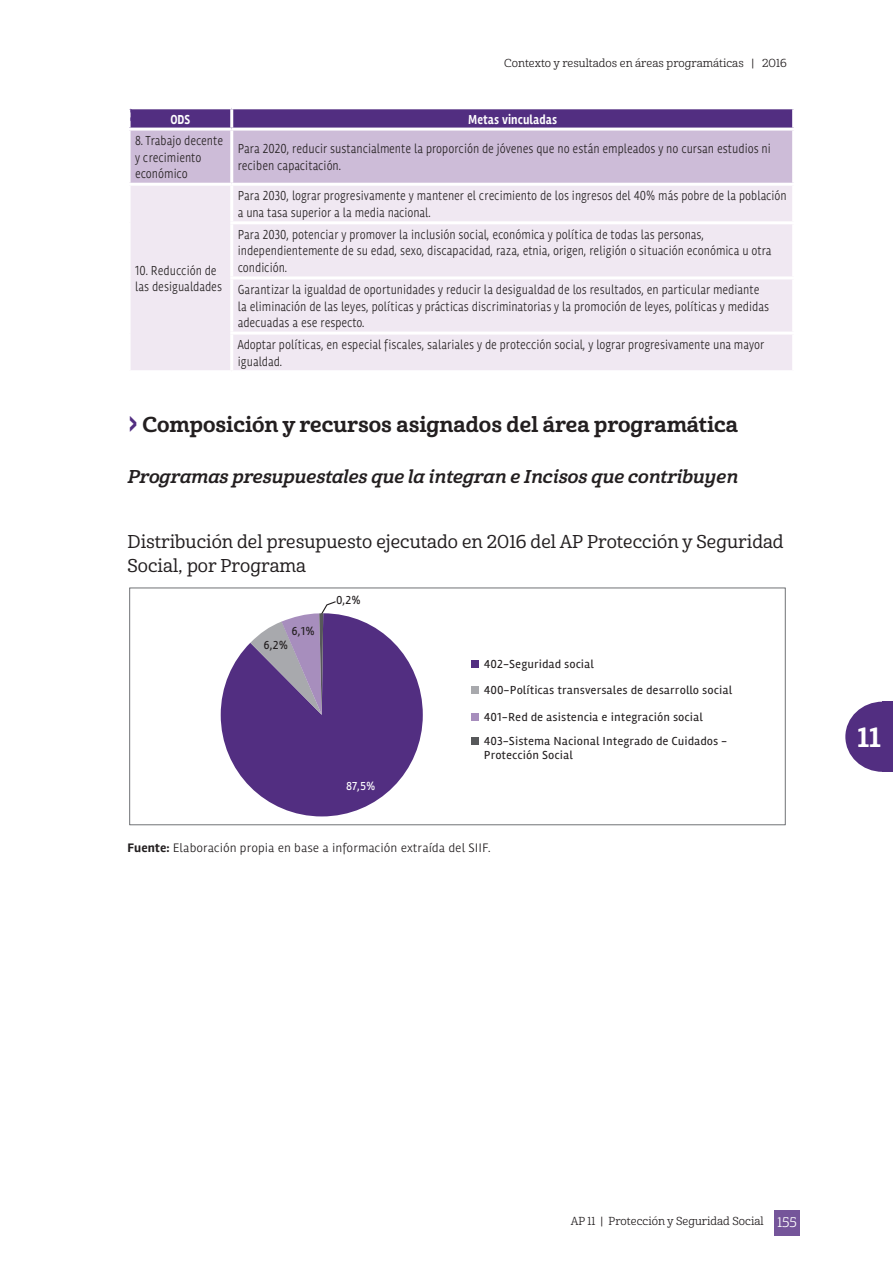
<style>
.page{position:relative;width:893px;height:1263px;background:#fff}
.page>*{position:absolute;margin:0;border:0;box-sizing:border-box;transform-origin:0 0}
.índice{font:36px "Rambla Oscura";color:#522e81;scale:.5 1}
.índice-2{font:28.8px "Rambla Oscura";color:#522e81;scale:.5 1}
.t1{font:27px "Cabrito Nor Bol";color:#fff}
.Título_2{font:21px "Cabrito Nor Bol";color:#231f20}
.Cuadro_título{font:18px/24px "Cabrito Nor Med";color:#231f20}
.Título_3{font:18px "Cabrito Nor Bol It";color:#231f20}
.Cuadro{font:13.5px/16.5px "Rambla Libro Libro";color:#231f20;scale:.85 1}
.Cuadro-2{font:13.5px "Rambla Oscura";color:#fff;scale:.85 1}
.Cuadro_fuente{font:12.75px "Rambla Libro Libro";color:#231f20}
.t2{font:12px/14.5px "Rambla";color:#231f20}
.t3{font:12px "Rambla";color:#fff}
.t4{font:11.25px "Cabrito Nor Reg";color:#231f20}
.s1{font-family:"Rambla Oscura"}
.s2{font-size:13.5px;color:#fff}
</style>
<div class="page">
<svg style="left:845px;top:702px;width:37px;height:70px"></svg>
<div style="left:882px;top:702px;width:11px;height:70px;background:#522e81"></div>
<div style="left:774px;top:1210px;width:26px;height:25px;background:#75559a"></div>
<svg style="left:131px;top:109px;width:661px;height:74px;background:#ae98c2"></svg>
<div style="left:131px;top:186px;width:661px;height:184px;background:#f0e8f2"></div>
<hr style="left:230px;top:109px;width:3px;height:19px;background:#fff">
<hr style="left:128px;top:128px;width:104px;height:3px;background:#fff">
<hr style="left:232px;top:128px;width:563px;height:3px;background:#fff">
<hr style="left:230px;top:131px;width:3px;height:52px;background:#fff">
<hr style="left:230px;top:186px;width:3px;height:35px;background:#fff">
<hr style="left:230px;top:221px;width:565px;height:3px;background:#fff">
<hr style="left:230px;top:224px;width:3px;height:52px;background:#fff">
<hr style="left:230px;top:276px;width:565px;height:3px;background:#fff">
<hr style="left:230px;top:279px;width:3px;height:53px;background:#fff">
<hr style="left:230px;top:332px;width:565px;height:3px;background:#fff">
<hr style="left:230px;top:335px;width:3px;height:35px;background:#fff">
<div style="left:129px;top:587px;width:657px;height:238px;border:1px solid #808285"></div>
<div style="left:472px;top:660px;width:7px;height:7px;background:#522e81"></div>
<div style="left:472px;top:686px;width:7px;height:7px;background:#a8a9ad"></div>
<div style="left:472px;top:713px;width:7px;height:8px;background:#a78ebd"></div>
<svg style="left:221px;top:601px;width:202px;height:215px"></svg>
<div style="left:472px;top:738px;width:7px;height:7px;background:#57585a"></div>
<p class="t4" style="left:504px;top:56px;width:284px">Contexto y resultados en áreas programáticas | 2016</p>
<p class="índice-2" style="left:130px;top:96px;width:14px">&gt;</p>
<p class="Cuadro-2" style="left:170px;top:111px;width:25px">ODS</p>
<p class="Cuadro-2" style="left:468px;top:111px;width:106px">Metas vinculadas</p>
<p class="Cuadro" style="left:135px;top:133px;width:105px">8. Trabajo decente y crecimiento económico</p>
<p class="Cuadro" style="left:238px;top:141px;width:629px">Para 2020, reducir sustancialmente la proporción de jóvenes que no están empleados y no cursan estudios ni reciben capacitación.</p>
<p class="Cuadro" style="left:135px;top:262px;width:104px">10. Reducción de las desigualdades</p>
<p class="Cuadro" style="left:238px;top:188px;width:647px">Para 2030, lograr progresivamente y mantener el crecimiento de los ingresos del 40% más pobre de la población a una tasa superior a la media nacional.</p>
<p class="Cuadro" style="left:238px;top:226px;width:630px">Para 2030, potenciar y promover la inclusión social, económica y política de todas las personas, independientemente de su edad, sexo, discapacidad, raza, etnia, origen, religión o situación económica u otra condición.</p>
<p class="Cuadro" style="left:238px;top:281px;width:627px">Garantizar la igualdad de oportunidades y reducir la desigualdad de los resultados, en particular mediante la eliminación de las leyes, políticas y prácticas discriminatorias y la promoción de leyes, políticas y medidas adecuadas a ese respecto.</p>
<p class="Cuadro" style="left:238px;top:337px;width:621px">Adoptar políticas, en especial fiscales, salariales y de protección social, y lograr progresivamente una mayor igualdad.</p>
<p class="Título_2" style="left:143px;top:411px;width:597px">Composición y recursos asignados del área programática</p>
<p class="Título_3" style="left:128px;top:465px;width:612px">Programas presupuestales que la integran e Incisos que contribuyen</p>
<p class="índice" style="left:129px;top:401px;width:17px">&gt;</p>
<p class="Cuadro_título" style="left:128px;top:530px;width:658px">Distribución del presupuesto ejecutado en 2016 del AP Protección y Seguridad<br>Social, por Programa</p>
<p class="t2" style="left:292px;top:623px;width:25px">6,1%</p>
<p class="t2" style="left:264px;top:638px;width:26px">6,2%</p>
<p class="t2" style="left:336px;top:593px;width:26px">0,2%</p>
<p class="t3" style="left:346px;top:779px;width:31px">87,5%</p>
<p class="t2" style="left:484px;top:656px;width:112px">402-Seguridad social</p>
<p class="t2" style="left:484px;top:683px;width:250px">400-Políticas transversales de desarrollo social</p>
<p class="t2" style="left:484px;top:709px;width:221px">401-Red de asistencia e integración social</p>
<p class="t2" style="left:484px;top:734px;width:245px">403-Sistema Nacional Integrado de Cuidados -<br>Protección Social</p>
<p class="Cuadro_fuente" style="left:128px;top:841px;width:364px"><span class="s1">Fuente:</span> Elaboración propia en base a información extraída del SIIF.</p>
<h3 class="t1" style="left:857px;top:720px;width:25px">11</h3>
<p class="t4" style="left:571px;top:1214px;width:228px">AP 11 | Protección y Seguridad Social <span class="s2">155</span></p>
</div>
